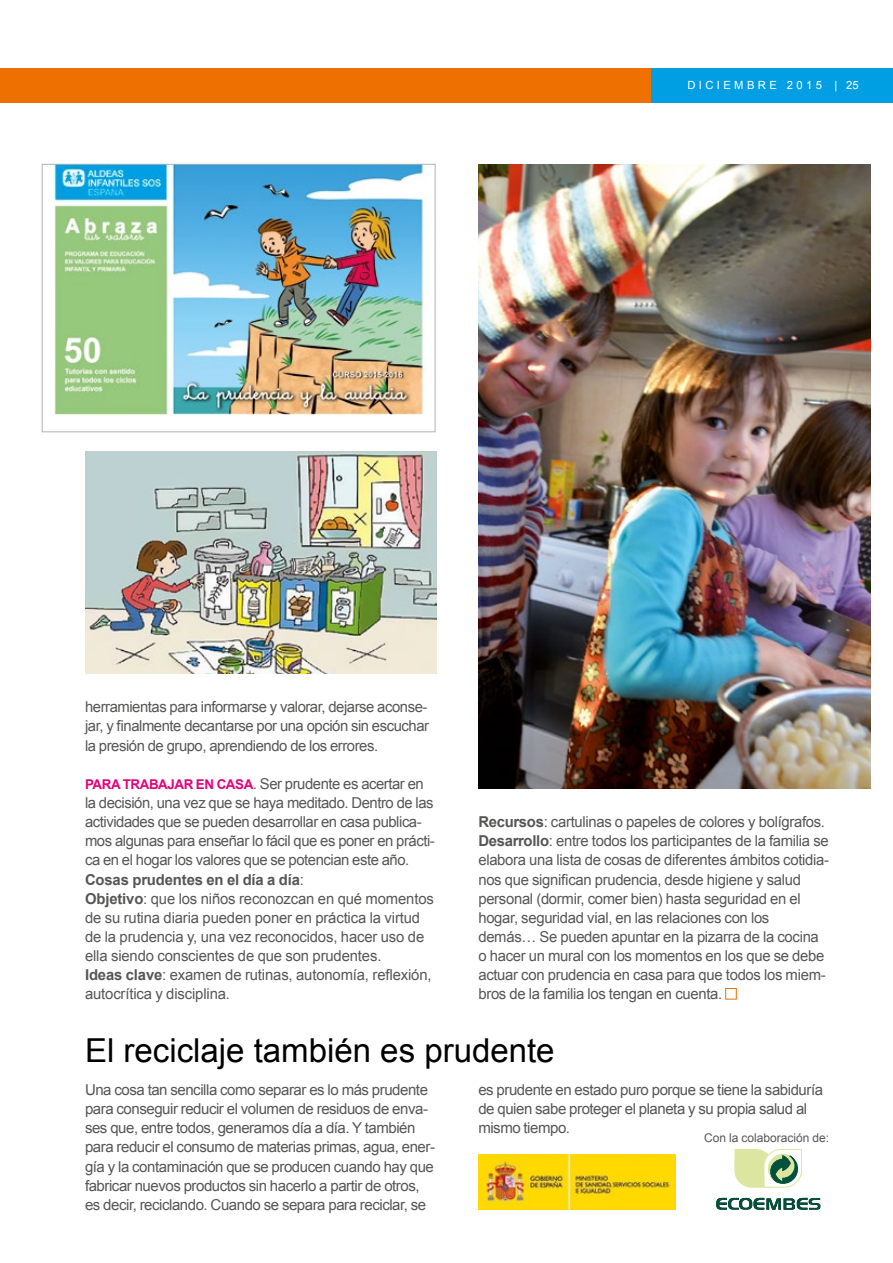
<style>
.page{position:relative;width:893px;height:1263px;background:#fff}
.page>*{position:absolute;margin:0;border:0;box-sizing:border-box;transform-origin:0 0}
.t1{font:33px "Arial";color:#000}
.t2{font:15px/19.2px "Arial";letter-spacing:-.03em;color:#565655}
.t3{font:15px/19.2px "Arial";letter-spacing:-.01em;color:#565655}
.t4{font:12px "Arial";color:#565655}
.t5{font:11.25px "Arial";letter-spacing:.3em;color:#fff}
.s1{font-weight:700;font-size:13.5px;color:#e5007c}
.s2{font-weight:700}
</style>
<div class="page">
<div style="left:0;top:68px;width:893px;height:34px;background:#009ee3"></div>
<div style="left:0;top:68px;width:651px;height:34px;background:#ee7100"></div>
<div style="left:725px;top:988px;width:11px;height:11px;border:1px solid #ee7100"></div>
<img style="left:55px;top:166px;width:370px;height:248px">
<div style="left:42px;top:164px;width:393px;height:268px;border:1px solid #b1b2b3"></div>
<img style="left:86px;top:451px;width:351px;height:223px">
<img style="left:478px;top:164px;width:393px;height:625px">
<svg style="left:734px;top:1149px;width:68px;height:39px"></svg>
<svg style="left:716px;top:1198px;width:104px;height:12px"></svg>
<img style="left:478px;top:1154px;width:197px;height:56px">
<p class="t5" style="left:687px;top:79px;width:173px">di cie mbre 2015 | 25</p>
<p class="t2" style="left:85px;top:697px;width:346px">herramientas para informarse y valorar, dejarse aconse&shy;jar, y finalmente decantarse por una opción sin escuchar la presión de grupo, aprendiendo de los errores.</p>
<p class="t3" style="left:85px;top:774px;width:351px"><span class="s1">Para trabajar en casa</span>. Ser prudente es acertar en la decisión, una vez que se haya meditado. Dentro de las actividades que se pueden desarrollar en casa publica&shy;mos algunas para enseñar lo fácil que es poner en prácti&shy;ca en el hogar los valores que se potencian este año.<br><span class="s2">Cosas prudentes en el día a día</span>:<br><span class="s2">Objetivo</span>: que los niños reconozcan en qué momentos de su rutina diaria pueden poner en práctica la virtud de la prudencia y, una vez reconocidos, hacer uso de ella siendo conscientes de que son prudentes.<br><span class="s2">Ideas clave</span>: examen de rutinas, autonomía, reflexión, autocrítica y disciplina.</p>
<p class="t2" style="left:478px;top:812px;width:352px"><span class="s2">Recursos</span>: cartulinas o papeles de colores y bolígrafos.<br><span class="s2">Desarrollo</span>: entre todos los participantes de la familia se elabora una lista de cosas de diferentes ámbitos cotidia&shy;nos que significan prudencia, desde higiene y salud personal (dormir, comer bien) hasta seguridad en el hogar, seguridad vial, en las relaciones con los demás… Se pueden apuntar en la pizarra de la cocina o hacer un mural con los momentos en los que se debe actuar con prudencia en casa para que todos los miem&shy;bros de la familia los tengan en cuenta.</p>
<p class="t1" style="left:85px;top:1031px;width:471px">El reciclaje también es prudente</p>
<p class="t2" style="left:85px;top:1080px;width:351px">Una cosa tan sencilla como separar es lo más prudente para conseguir reducir el volumen de residuos de enva&shy;ses que, entre todos, generamos día a día. Y también para reducir el consumo de materias primas, agua, ener&shy;gía y la contaminación que se producen cuando hay que fabricar nuevos productos sin hacerlo a partir de otros, es decir, reciclando. Cuando se separa para reciclar, se</p>
<p class="t2" style="left:478px;top:1080px;width:346px">es prudente en estado puro porque se tiene la sabiduría de quien sabe proteger el planeta y su propia salud al mismo tiempo.</p>
<p class="t4" style="left:704px;top:1131px;width:127px">Con la colaboración de:</p>
</div>
